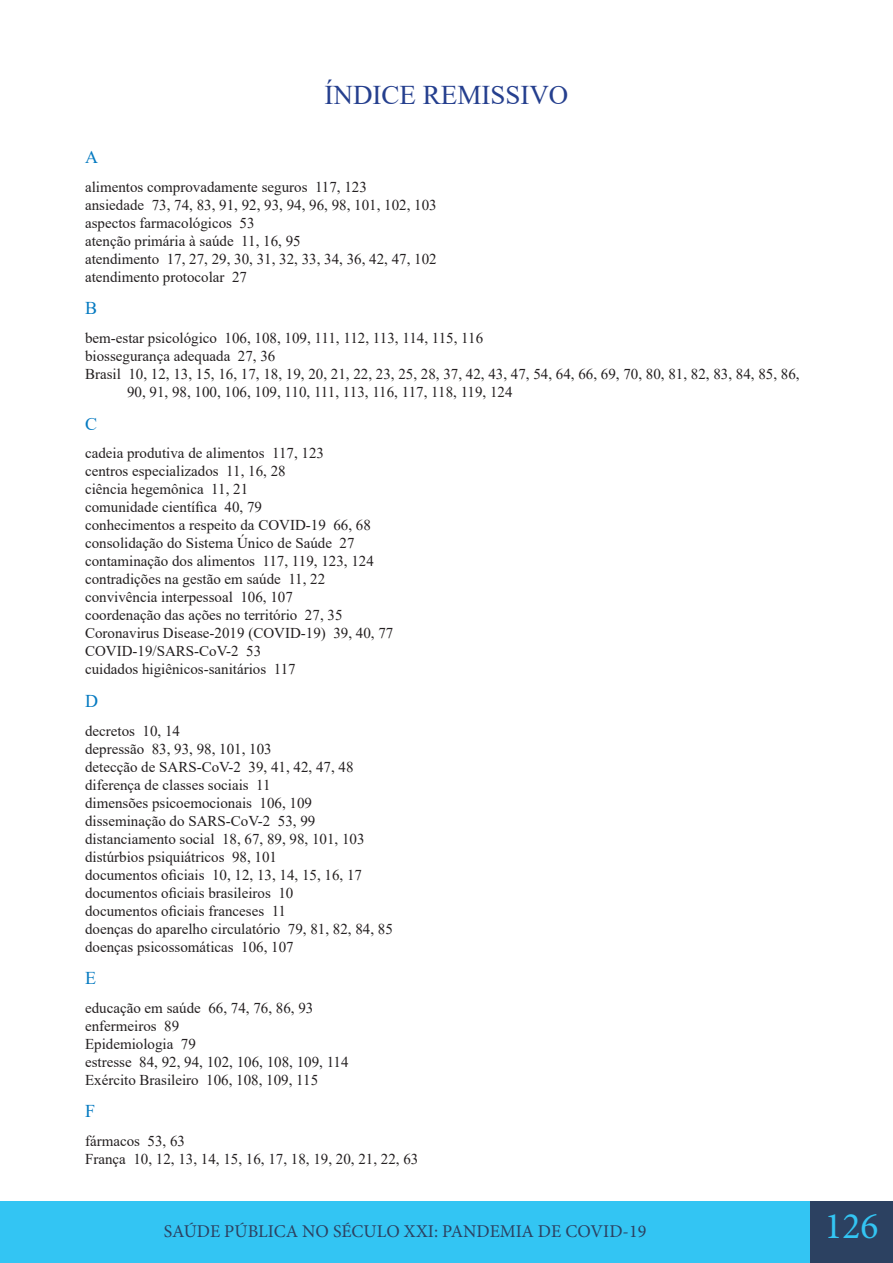
<style>
.page{position:relative;width:893px;height:1263px;background:#fff}
.page>*{position:absolute;margin:0;border:0;box-sizing:border-box;transform-origin:0 0}
.t1{font:37.5px "Minion Pro";color:#33c5f3}
.t2{font:27px "Times New Roman";color:#253f8e}
.t3{font:18px "Minion Pro";color:#2c4161}
.t4{font:18px "Times New Roman";color:#057ac1}
.t5{font:15px/18px "Times New Roman";color:#231f20}
</style>
<div class="page">
<div style="left:0;top:1201px;width:810px;height:62px;background:#33c5f3"></div>
<div style="left:810px;top:1201px;width:83px;height:62px;background:#2c4161"></div>
<p class="t2" style="left:325px;top:76px;width:245px">ÍNDICE REMISSIVO</p>
<p class="t4" style="left:85px;top:144px;width:14px">A</p>
<p class="t5" style="left:85px;top:177px;width:283px">alimentos comprovadamente seguros 117, 123</p>
<p class="t5" style="left:85px;top:195px;width:353px">ansiedade 73, 74, 83, 91, 92, 93, 94, 96, 98, 101, 102, 103</p>
<p class="t5" style="left:85px;top:213px;width:171px">aspectos farmacológicos 53</p>
<p class="t5" style="left:85px;top:231px;width:217px">atenção primária à saúde 11, 16, 95</p>
<p class="t5" style="left:85px;top:249px;width:353px">atendimento 17, 27, 29, 30, 31, 32, 33, 34, 36, 42, 47, 102</p>
<p class="t5" style="left:85px;top:267px;width:164px">atendimento protocolar 27</p>
<p class="t4" style="left:85px;top:296px;width:14px">B</p>
<p class="t5" style="left:85px;top:329px;width:400px">bem-estar psicológico 106, 108, 109, 111, 112, 113, 114, 115, 116</p>
<p class="t5" style="left:85px;top:347px;width:192px">biossegurança adequada 27, 36</p>
<p class="t5" style="left:127px;top:365px;width:674px;text-indent:-42px">Brasil 10, 12, 13, 15, 16, 17, 18, 19, 20, 21, 22, 23, 25, 28, 37, 42, 43, 47, 54, 64, 66, 69, 70, 80, 81, 82, 83, 84, 85, 86,<br>90, 91, 98, 100, 106, 109, 110, 111, 113, 116, 117, 118, 119, 124</p>
<p class="t4" style="left:85px;top:411px;width:14px">C</p>
<p class="t5" style="left:85px;top:444px;width:240px">cadeia produtiva de alimentos 117, 123</p>
<p class="t5" style="left:85px;top:462px;width:202px">centros especializados 11, 16, 28</p>
<p class="t5" style="left:85px;top:480px;width:165px">ciência hegemônica 11, 21</p>
<p class="t5" style="left:85px;top:498px;width:179px">comunidade científica 40, 79</p>
<p class="t5" style="left:85px;top:516px;width:287px">conhecimentos a respeito da COVID-19 66, 68</p>
<p class="t5" style="left:85px;top:534px;width:271px">consolidação do Sistema Único de Saúde 27</p>
<p class="t5" style="left:85px;top:552px;width:290px">contaminação dos alimentos 117, 119, 123, 124</p>
<p class="t5" style="left:85px;top:570px;width:242px">contradições na gestão em saúde 11, 22</p>
<p class="t5" style="left:85px;top:588px;width:209px">convivência interpessoal 106, 107</p>
<p class="t5" style="left:85px;top:606px;width:259px">coordenação das ações no território 27, 35</p>
<p class="t5" style="left:85px;top:624px;width:310px">Coronavirus Disease-2019 (COVID-19) 39, 40, 77</p>
<p class="t5" style="left:85px;top:642px;width:178px">COVID-19/SARS-CoV-2 53</p>
<p class="t5" style="left:85px;top:660px;width:212px">cuidados higiênicos-sanitários 117</p>
<p class="t4" style="left:85px;top:688px;width:14px">D</p>
<p class="t5" style="left:85px;top:721px;width:96px">decretos 10, 14</p>
<p class="t5" style="left:85px;top:739px;width:188px">depressão 83, 93, 98, 101, 103</p>
<p class="t5" style="left:85px;top:757px;width:270px">detecção de SARS-CoV-2 39, 41, 42, 47, 48</p>
<p class="t5" style="left:85px;top:775px;width:187px">diferença de classes sociais 11</p>
<p class="t5" style="left:85px;top:793px;width:229px">dimensões psicoemocionais 106, 109</p>
<p class="t5" style="left:85px;top:811px;width:232px">disseminação do SARS-CoV-2 53, 99</p>
<p class="t5" style="left:85px;top:829px;width:281px">distanciamento social 18, 67, 89, 98, 101, 103</p>
<p class="t5" style="left:85px;top:847px;width:194px">distúrbios psiquiátricos 98, 101</p>
<p class="t5" style="left:85px;top:865px;width:279px">documentos oficiais 10, 12, 13, 14, 15, 16, 17</p>
<p class="t5" style="left:85px;top:883px;width:210px">documentos oficiais brasileiros 10</p>
<p class="t5" style="left:85px;top:901px;width:203px">documentos oficiais franceses 11</p>
<p class="t5" style="left:85px;top:919px;width:309px">doenças do aparelho circulatório 79, 81, 82, 84, 85</p>
<p class="t5" style="left:85px;top:937px;width:210px">doenças psicossomáticas 106, 107</p>
<p class="t4" style="left:85px;top:965px;width:12px">E</p>
<p class="t5" style="left:85px;top:998px;width:230px">educação em saúde 66, 74, 76, 86, 93</p>
<p class="t5" style="left:85px;top:1016px;width:96px">enfermeiros 89</p>
<p class="t5" style="left:85px;top:1034px;width:112px">Epidemiologia 79</p>
<p class="t5" style="left:85px;top:1052px;width:265px">estresse 84, 92, 94, 102, 106, 108, 109, 114</p>
<p class="t5" style="left:85px;top:1070px;width:235px">Exército Brasileiro 106, 108, 109, 115</p>
<p class="t4" style="left:85px;top:1098px;width:12px">F</p>
<p class="t5" style="left:85px;top:1131px;width:101px">fármacos 53, 63</p>
<p class="t5" style="left:85px;top:1149px;width:335px">França 10, 12, 13, 14, 15, 16, 17, 18, 19, 20, 21, 22, 63</p>
<p class="t3" style="left:164px;top:1219px;width:484px">SAÚDE PÚBLICA NO SÉCULO XXI: PANDEMIA DE COVID-19</p>
<h1 class="t1" style="left:824px;top:1201px;width:55px">126</h1>
</div>
